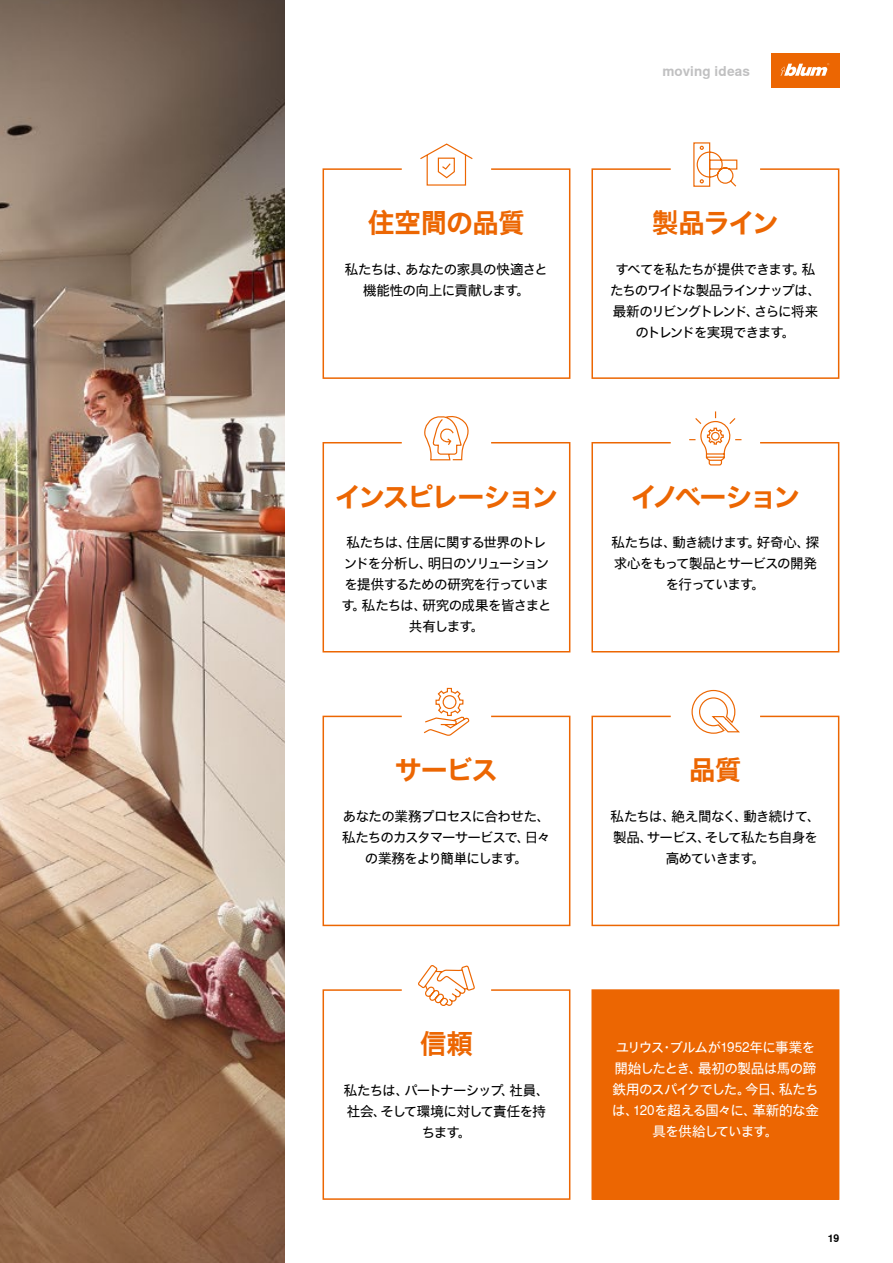
<style>
.page{position:relative;width:893px;height:1263px;background:#fff}
.page>*{position:absolute;margin:0;border:0;box-sizing:border-box;transform-origin:0 0}
.t1{font:700 27px "Nimbus Sans Global";letter-spacing:-.07em;color:#ec6602}
.t2{font:700 27px "Nimbus Sans Global";letter-spacing:-.1em;color:#ec6602}
.t3{font:700 27px "Nimbus Sans Global";letter-spacing:-.115em;color:#ec6602}
.t4{font:13.5px/21px "Nimbus Sans Global";letter-spacing:-.06em;color:#000;text-align:center}
.t5{font:13.5px/21px "Nimbus Sans Global";letter-spacing:-.05em;color:#fff;text-align:center}
.t6{font:13.5px/21px "Nimbus Sans Global";letter-spacing:-.08em;color:#000;text-align:center}
.t7{font:13.5px/21px "Nimbus Sans Global";letter-spacing:-.04em;color:#000;text-align:center}
.t8{font:700 13.5px "Nimbus Sans Global";letter-spacing:.01em;color:#c0c0c1}
._07_Pagenumber_Black_Bold_Right{font:700 10.5px "Nimbus Sans Global";color:#000}
</style>
<div class="page">
<img style="left:0;top:0;width:285px;height:1263px">
<div style="left:771px;top:54px;width:68px;height:34px;background:#ec6602"></div>
<svg style="left:781px;top:63px;width:48px;height:13px"></svg>
<svg style="left:322px;top:168px;width:249px;height:211px"></svg>
<svg style="left:419px;top:143px;width:55px;height:43px"></svg>
<svg style="left:591px;top:168px;width:249px;height:211px"></svg>
<svg style="left:693px;top:142px;width:45px;height:46px"></svg>
<svg style="left:322px;top:442px;width:249px;height:211px"></svg>
<svg style="left:424px;top:416px;width:48px;height:45px"></svg>
<svg style="left:591px;top:442px;width:249px;height:211px"></svg>
<svg style="left:688px;top:411px;width:55px;height:55px"></svg>
<svg style="left:322px;top:715px;width:249px;height:212px"></svg>
<svg style="left:422px;top:687px;width:47px;height:50px"></svg>
<svg style="left:591px;top:715px;width:249px;height:212px"></svg>
<svg style="left:691px;top:689px;width:50px;height:45px"></svg>
<svg style="left:322px;top:989px;width:249px;height:211px"></svg>
<svg style="left:417px;top:965px;width:58px;height:42px"></svg>
<div style="left:592px;top:990px;width:247px;height:209px;background:#ec6602"></div>
<div style="left:591px;top:989px;width:248px;height:211px;border:2px solid #ec6602"></div>
<h1 class="t1" style="left:368px;top:207px;width:159px">住空間の品質</h1>
<p class="t7" style="left:345px;top:258px;width:205px">私たちは、あなたの家具の快適さと機能性の向上に貢献します。</p>
<p class="t8" style="left:662px;top:63px;width:89px">moving ideas</p>
<h1 class="t1" style="left:652px;top:207px;width:129px">製品ライン</h1>
<p class="t6" style="left:610px;top:258px;width:212px">すべてを私たちが提供できます。私たちのワイドな製品ラインナップは、最新のリビングトレンド、さらに将来のトレンドを実現できます。</p>
<h1 class="t2" style="left:335px;top:480px;width:225px">インスピレーション</h1>
<p class="t4" style="left:341px;top:532px;width:212px">私たちは、住居に関する世界のトレンドを分析し、明日のソリューションを提供するための研究を行っています。私たちは、研究の成果を皆さまと共有します。</p>
<h1 class="t1" style="left:395px;top:754px;width:105px">サービス</h1>
<p class="t4" style="left:342px;top:806px;width:210px">あなたの業務プロセスに合わせた、私たちのカスタマーサービスで、日々の業務をより簡単にします。</p>
<h1 class="t3" style="left:630px;top:480px;width:171px">イノベーション</h1>
<p class="t4" style="left:611px;top:532px;width:209px">私たちは、動き続けます。好奇心、探求心をもって製品とサービスの開発を行っています。</p>
<h1 class="t1" style="left:689px;top:754px;width:55px">品質</h1>
<p class="t4" style="left:611px;top:806px;width:211px">私たちは、絶え間なく、動き続けて、製品、サービス、そして私たち自身を高めていきます。</p>
<h1 class="t1" style="left:420px;top:1028px;width:55px">信頼</h1>
<p class="t5" style="left:612px;top:1036px;width:209px">ユリウス・ブルムが1952年に事業を開始したとき、最初の製品は馬の蹄鉄用のスパイクでした。今日、私たちは、120を超える国々に、革新的な金具を供給しています。</p>
<p class="t4" style="left:344px;top:1079px;width:207px">私たちは、パートナーシップ、社員、社会、そして環境に対して責任を持ちます。</p>
<p class="_07_Pagenumber_Black_Bold_Right" style="left:828px;top:1232px;width:13px">19</p>
</div>
